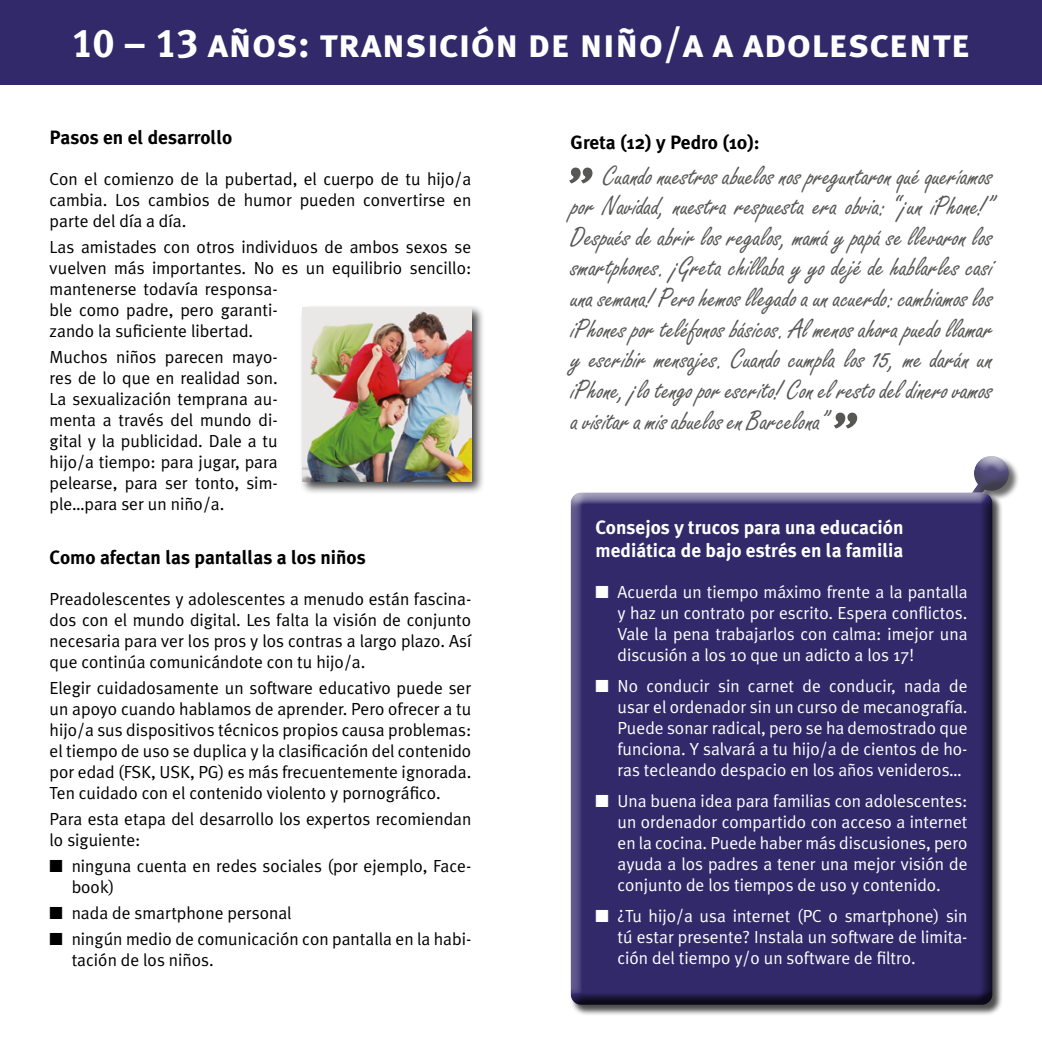
<style>
.page{position:relative;width:1042px;height:1042px;background:#fff}
.page>*{position:absolute;margin:0;border:0;box-sizing:border-box;transform-origin:0 0}
.t1{font:40.25px "Meta Plus Bold Caps";color:#fff}
.t2{font:28px/30.6px "Freestyle Script";letter-spacing:-.005em;color:#575756;text-align:justify}
.t3{font:700 19.25px "Meta Plus";color:#000}
.t4{font:700 19.25px/23.1px "Meta Plus";color:#fff}
.t5{font:17.5px/21px "Meta Plus Normal";color:#000;text-align:justify}
.t6{font:17.5px/21px "Meta Plus Normal";color:#fff;text-align:justify}
</style>
<div class="page">
<div style="left:0;top:0;width:521px;height:84px;background:#32296a"></div>
<div style="left:300px;top:305px;width:185px;height:190px;background:#000;opacity:.75"></div>
<img style="left:302px;top:308px;width:169px;height:173px">
<div style="left:521px;top:0;width:521px;height:84px;background:#32296a"></div>
<svg style="left:972px;top:456px;width:46px;height:42px"></svg>
<div style="left:570px;top:492px;width:433px;height:523px;background:#000;opacity:.7"></div>
<div style="left:569px;top:493px;width:425px;height:512px;background:#000;opacity:.75"></div>
<hr style="left:1041px;top:0;width:1px;height:176px;background:#077">
<p class="t1" style="left:71px;top:20px;width:901px">10 – 13 años: transición de niño/a a adolescente</p>
<p class="t3" style="left:50px;top:126px;width:184px">Pasos en el desarrollo</p>
<p class="t5" style="left:50px;top:168px;width:423px">Con el comienzo de la pubertad, el cuerpo de tu hijo/a cambia. Los cambios de humor pueden convertirse en parte del día a día.</p>
<p class="t5" style="left:50px;top:236px;width:423px;text-align:left">Las amistades con otros individuos de ambos sexos se vuelven más importantes. No es un equilibrio sencillo: mantenerse todavía responsa-<br>ble como padre, pero garanti-<br>zando la suficiente libertad.</p>
<p class="t5" style="left:50px;top:346px;width:230px">Muchos niños parecen mayo&shy;res de lo que en realidad son.<br>La sexualización temprana au&shy;menta a través del mundo di&shy;gital y la publicidad. Dale a tu hijo/a tiempo: para jugar, para pelearse, para ser tonto, sim&shy;ple…para ser un niño/a.</p>
<p class="t3" style="left:50px;top:546px;width:318px">Como afectan las pantallas a los niños</p>
<p class="t5" style="left:50px;top:588px;width:423px">Preadolescentes y adolescentes a menudo están fascina&shy;dos con el mundo digital. Les falta la visión de conjunto necesaria para ver los pros y los contras a largo plazo. Así que continúa comunicándote con tu hijo/a.</p>
<p class="t5" style="left:50px;top:677px;width:423px">Elegir cuidadosamente un software educativo puede ser un apoyo cuando hablamos de aprender. Pero ofrecer a tu hijo/a sus dispositivos técnicos propios causa problemas: el tiempo de uso se duplica y la clasificación del contenido por edad (FSK, USK, PG) es más frecuentemente ignorada.<br>Ten cuidado con el contenido violento y pornográfico.</p>
<p class="t5" style="left:50px;top:808px;width:423px">Para esta etapa del desarrollo los expertos recomiendan lo siguiente:</p>
<p class="t5" style="left:72px;top:855px;width:401px;text-indent:-22px">■ ninguna cuenta en redes sociales (por ejemplo, Face&shy;book)</p>
<p class="t5" style="left:50px;top:902px;width:243px">■ nada de smartphone personal</p>
<p class="t5" style="left:72px;top:928px;width:401px;text-indent:-22px">■ ningún medio de comunicación con pantalla en la habi&shy;tación de los niños.</p>
<p class="t3" style="left:570px;top:131px;width:191px">Greta (12) y Pedro (10):</p>
<p class="t2" style="left:570px;top:160px;width:423px"><sup>„</sup> Cuando nuestros abuelos nos preguntaron qué queríamos por Navidad, nuestra respuesta era obvia: “¡un iPhone!” Después de abrir los regalos, mamá y papá se llevaron los smartphones. ¡Greta chillaba y yo dejé de hablarles casi una semana! Pero hemos llegado a un acuerdo: cambiamos los iPhones por teléfonos básicos. Al menos ahora puedo llamar y escribir mensajes. Cuando cumpla los 15, me darán un iPhone, ¡lo tengo por escrito! Con el resto del dinero vamos a visitar a mis abuelos en Barcelona” <sup>„</sup></p>
<p class="t4" style="left:595px;top:515px;width:309px">Consejos y trucos para una educación mediática de bajo estrés en la familia</p>
<p class="t6" style="left:617px;top:581px;width:351px;text-indent:-22px">■ Acuerda un tiempo máximo frente a la pantalla y haz un contrato por escrito. Espera conflictos.<br>Vale la pena trabajarlos con calma: ¡mejor una discusión a los 10 que un adicto a los 17!</p>
<p class="t6" style="left:617px;top:675px;width:351px;text-indent:-22px">■ No conducir sin carnet de conducir, nada de usar el ordenador sin un curso de mecanografía.<br>Puede sonar radical, pero se ha demostrado que funciona. Y salvará a tu hijo/a de cientos de ho&shy;ras tecleando despacio en los años venideros…</p>
<p class="t6" style="left:617px;top:790px;width:351px;text-indent:-22px">■ Una buena idea para familias con adolescentes: un ordenador compartido con acceso a internet en la cocina. Puede haber más discusiones, pero ayuda a los padres a tener una mejor visión de conjunto de los tiempos de uso y contenido.</p>
<p class="t6" style="left:617px;top:905px;width:351px;text-indent:-22px">■ ¿Tu hijo/a usa internet (PC o smartphone) sin tú estar presente? Instala un software de limita&shy;ción del tiempo y/o un software de filtro.</p>
</div>
